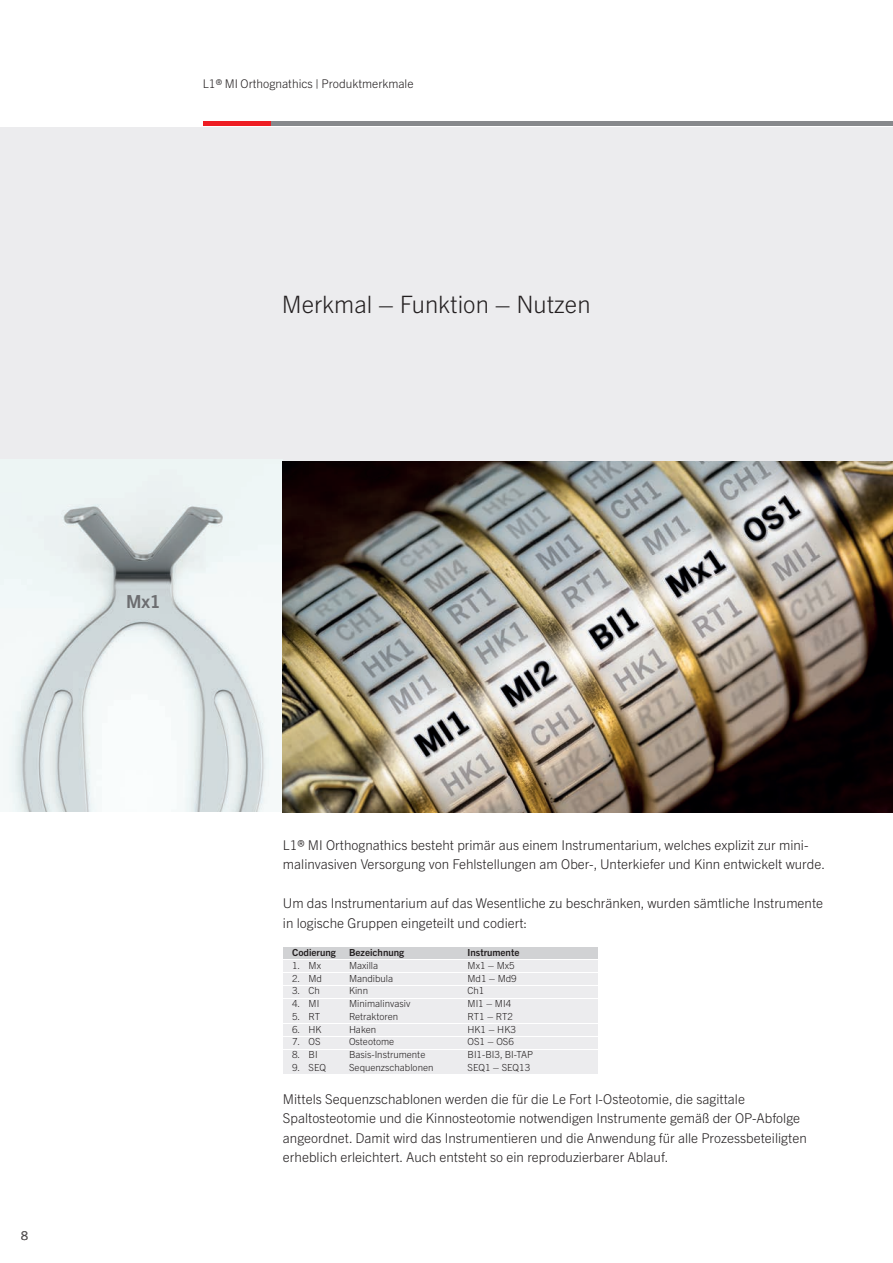
<style>
.page{position:relative;width:893px;height:1263px;background:#fff}
.page>*{position:absolute;margin:0;border:0;box-sizing:border-box;transform-origin:0 0}
.t1{font:300 24px "Trade Gothic Next LT Pro";color:#231f20}
.t2{font:700 18px "Trade Gothic Next LT Pro";color:#6c6d70}
.t3{font:300 13.5px/19.5px "Trade Gothic Next LT Pro";color:#231f20}
.t4{font:300 12px "Trade Gothic Next LT Pro";color:#231f20}
.t5{font:12px "Trade Gothic Next LT Pro";color:#231f20}
.t6{font:300 9.75px "Trade Gothic Next LT Pro";color:#231f20}
.t7{font:700 9.75px "Trade Gothic Next LT Pro";color:#231f20}
</style>
<div class="page">
<hr style="left:203px;top:121px;width:68px;height:4px;background:#ee1d23">
<hr style="left:271px;top:121px;width:622px;height:4px;background:#87898c">
<div style="left:0;top:128px;width:893px;height:430px;background:#ececee"></div>
<img style="left:0;top:461px;width:283px;height:351px">
<img style="left:283px;top:461px;width:610px;height:351px">
<div style="left:283px;top:947px;width:314px;height:12px;background:#d1d2d4"></div>
<div style="left:283px;top:960px;width:314px;height:12px;background:#ececee"></div>
<div style="left:283px;top:973px;width:314px;height:12px;background:#ececee"></div>
<div style="left:283px;top:986px;width:314px;height:12px;background:#ececee"></div>
<div style="left:283px;top:998px;width:314px;height:12px;background:#ececee"></div>
<div style="left:283px;top:1011px;width:314px;height:12px;background:#ececee"></div>
<div style="left:283px;top:1024px;width:314px;height:12px;background:#ececee"></div>
<div style="left:283px;top:1037px;width:314px;height:12px;background:#ececee"></div>
<div style="left:283px;top:1049px;width:314px;height:12px;background:#ececee"></div>
<div style="left:283px;top:1062px;width:314px;height:12px;background:#ececee"></div>
<p class="t4" style="left:203px;top:75px;width:212px">L1® MI Orthognathics | Produktmerkmale</p>
<h1 class="t1" style="left:282px;top:287px;width:310px">Merkmal – Funktion – Nutzen</h1>
<h2 class="t2" style="left:126px;top:589px;width:36px">Mx1</h2>
<p class="t5" style="left:21px;top:1227px;width:8px">8</p>
<p class="t3" style="left:283px;top:834px;width:544px">L1® MI Orthognathics besteht primär aus einem Instrumentarium, welches explizit zur mini&shy;malinvasiven Versorgung von Fehlstellungen am Ober-, Unterkiefer und Kinn entwickelt wurde.</p>
<p class="t3" style="left:283px;top:893px;width:542px">Um das Instrumentarium auf das Wesentliche zu beschränken, wurden sämtliche Instrumente in logische Gruppen eingeteilt und codiert:</p>
<p class="t7" style="left:292px;top:946px;width:45px">Codierung</p>
<p class="t7" style="left:349px;top:946px;width:57px">Bezeichnung</p>
<p class="t7" style="left:468px;top:946px;width:53px">Instrumente</p>
<p class="t6" style="left:292px;top:958px;width:30px">1. Mx</p>
<p class="t6" style="left:349px;top:958px;width:31px">Maxilla</p>
<p class="t6" style="left:468px;top:958px;width:49px">Mx1 – Mx5</p>
<p class="t6" style="left:292px;top:971px;width:31px">2. Md</p>
<p class="t6" style="left:349px;top:971px;width:46px">Mandibula</p>
<p class="t6" style="left:468px;top:971px;width:51px">Md1 – Md9</p>
<p class="t6" style="left:292px;top:984px;width:29px">3. Ch</p>
<p class="t6" style="left:349px;top:984px;width:20px">Kinn</p>
<p class="t6" style="left:468px;top:984px;width:18px">Ch1</p>
<p class="t6" style="left:292px;top:997px;width:29px">4. MI</p>
<p class="t6" style="left:349px;top:997px;width:63px">Minimalinvasiv</p>
<p class="t6" style="left:468px;top:997px;width:45px">MI1 – MI4</p>
<p class="t6" style="left:292px;top:1009px;width:30px">5. RT</p>
<p class="t6" style="left:349px;top:1009px;width:51px">Retraktoren</p>
<p class="t6" style="left:468px;top:1009px;width:47px">RT1 – RT2</p>
<p class="t6" style="left:292px;top:1022px;width:31px">6. HK</p>
<p class="t6" style="left:349px;top:1022px;width:29px">Haken</p>
<p class="t6" style="left:468px;top:1022px;width:50px">HK1 – HK3</p>
<p class="t6" style="left:292px;top:1035px;width:30px">7. OS</p>
<p class="t6" style="left:349px;top:1035px;width:47px">Osteotome</p>
<p class="t6" style="left:468px;top:1035px;width:48px">OS1 – OS6</p>
<p class="t6" style="left:292px;top:1048px;width:27px">8. BI</p>
<p class="t6" style="left:349px;top:1048px;width:78px">Basis-Instrumente</p>
<p class="t6" style="left:468px;top:1048px;width:67px">BI1-BI3, BI-TAP</p>
<p class="t6" style="left:292px;top:1060px;width:35px">9. SEQ</p>
<p class="t6" style="left:349px;top:1060px;width:86px">Sequenzschablonen</p>
<p class="t6" style="left:468px;top:1060px;width:64px">SEQ1 – SEQ13</p>
<p class="t3" style="left:283px;top:1088px;width:525px">Mittels Sequenzschablonen werden die für die Le Fort I-Osteotomie, die sagittale Spaltosteotomie und die Kinnosteotomie notwendigen Instrumente gemäß der OP-Abfolge angeordnet. Damit wird das Instrumentieren und die Anwendung für alle Prozessbeteiligten erheblich erleichtert. Auch entsteht so ein reproduzierbarer Ablauf.</p>
</div>
